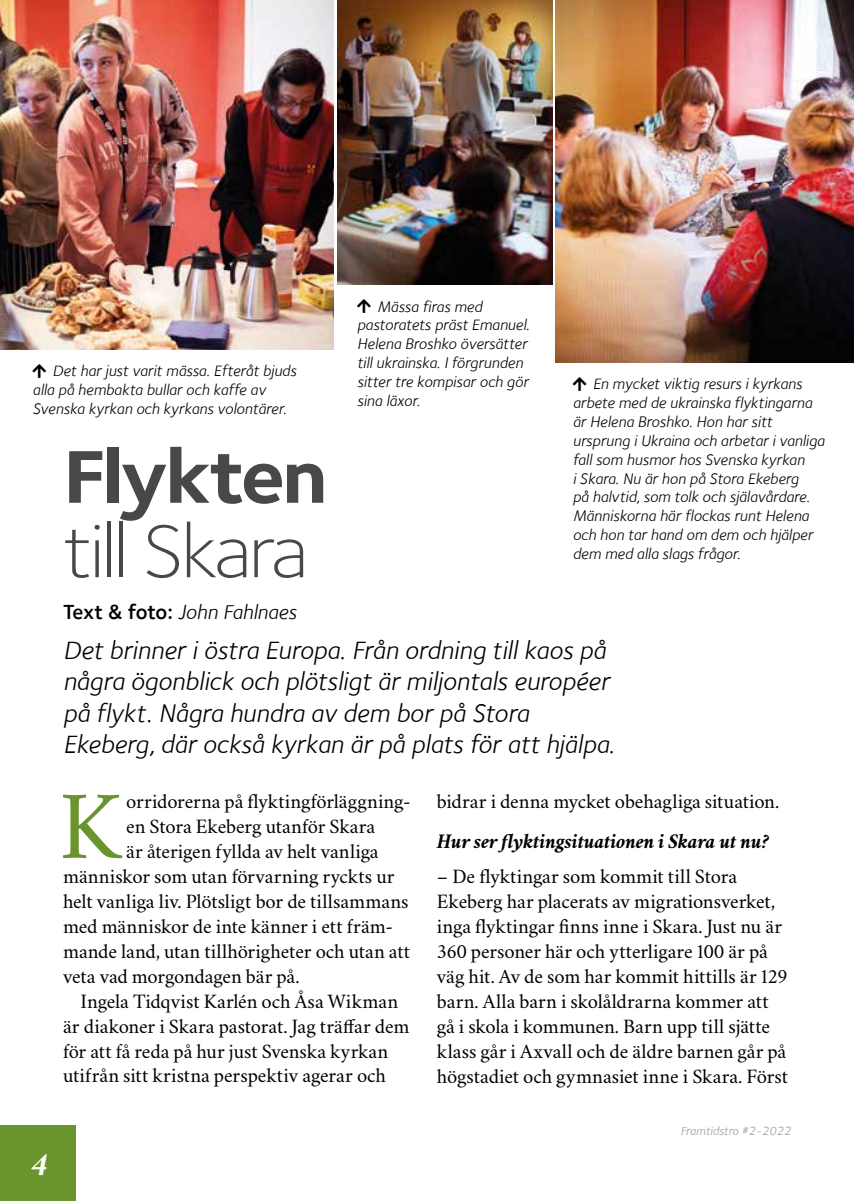
<style>
.page{position:relative;width:854px;height:1201px;background:#fff}
.page>*{position:absolute;margin:0;border:0;box-sizing:border-box;transform-origin:0 0}
.t1{font:97.83px "Crimson Svk 2.0";color:#6a952e}
.t2{font:300 77.35px "Foundry Sterling";letter-spacing:-.04em;color:#484847;scale:1.08 1}
.t3{font:700 77.35px "Foundry Sterling";letter-spacing:-.04em;color:#484847;scale:1.08 1}
.t4{font:italic 700 33.25px "Crimson Svk 2.0";color:#fff}
.t5{font:italic 26.25px/31.5px "Foundry Sterling";color:#000}
.t6{font:italic 700 21px "Crimson Svk 2.0";letter-spacing:-.02em;color:#000}
.t7{font:italic 21px "Foundry Sterling";color:#000}
.t8{font:20.65px/25px "Crimson Svk 2.0";letter-spacing:-.005em;color:#000}
.t9{font:italic 15.75px/18.9px "Foundry Sterling";color:#000}
.t10{font:italic 12.25px "Foundry Sterling";color:#9c9c9d}
.s1{font-weight:600;font-style:normal}
</style>
<div class="page">
<img style="left:337px;top:0;width:215px;height:284px">
<div style="left:0;top:1125px;width:75px;height:75px;background:#6a952e"></div>
<img style="left:0;top:0;width:334px;height:350px">
<img style="left:555px;top:0;width:298px;height:362px">
<p class="t9" style="left:33px;top:361px;width:265px;text-indent:20px">Det har just varit mässa. Efteråt bjuds alla på hembakta bullar och kaffe av<br>Svenska kyrkan och kyrkans volontärer.</p>
<h2 class="t3" style="left:63px;top:430px;width:246px">Flykten</h2>
<h2 class="t2" style="left:63px;top:507px;width:228px">till Skara</h2>
<p class="t7" style="left:63px;top:599px;width:235px"><span class="s1">Text &amp; foto:</span> John Fahlnaes</p>
<p class="t9" style="left:357px;top:297px;width:174px;text-indent:20px">Mässa firas med pastoratets präst Emanuel.<br>Helena Broshko översätter till ukrainska. I förgrunden sitter tre kompisar och gör sina läxor.</p>
<p class="t9" style="left:572px;top:374px;width:253px;text-indent:20px">En mycket viktig resurs i kyrkans arbete med de ukrainska flyktingarna är Helena Broshko. Hon har sitt ursprung i Ukraina och arbetar i vanliga fall som husmor hos Svenska kyrkan<br>i Skara. Nu är hon på Stora Ekeberg<br>på halvtid, som tolk och själavårdare.<br>Människorna här flockas runt Helena och hon tar hand om dem och hjälper dem med alla slags frågor.</p>
<p class="t5" style="left:63px;top:634px;width:553px">Det brinner i östra Europa. Från ordning till kaos på några ögonblick och plötsligt är miljontals européer på flykt. Några hundra av dem bor på Stora Ekeberg, där också kyrkan är på plats för att hjälpa.</p>
<h1 class="t1" style="left:59px;top:761px;width:64px">K</h1>
<p class="t8" style="left:126px;top:787px;width:286px">orridorerna på flyktingförläggning-</p>
<p class="t8" style="left:126px;top:812px;width:250px">en Stora Ekeberg utanför Skara</p>
<p class="t8" style="left:126px;top:837px;width:254px">är återigen fyllda av helt vanliga</p>
<p class="t8" style="left:63px;top:862px;width:333px">människor som utan förvarning ryckts ur</p>
<p class="t8" style="left:63px;top:887px;width:347px">helt vanliga liv. Plötsligt bor de tillsammans</p>
<p class="t8" style="left:63px;top:912px;width:331px">med människor de inte känner i ett främ-</p>
<p class="t8" style="left:63px;top:937px;width:348px">mande land, utan tillhörigheter och utan att</p>
<p class="t8" style="left:63px;top:962px;width:238px">veta vad morgondagen bär på.</p>
<p class="t8" style="left:80px;top:987px;width:319px">Ingela Tidqvist Karlén och Åsa Wikman</p>
<p class="t8" style="left:63px;top:1012px;width:346px">är diakoner i Skara pastorat. Jag träffar dem</p>
<p class="t8" style="left:63px;top:1037px;width:326px">för att få reda på hur just Svenska kyrkan</p>
<p class="t8" style="left:63px;top:1062px;width:324px">utifrån sitt kristna perspektiv agerar och</p>
<h3 class="t4" style="left:30px;top:1142px;width:17px">4</h3>
<p class="t8" style="left:437px;top:787px;width:344px">bidrar i denna mycket obehagliga situation.</p>
<p class="t6" style="left:437px;top:827px;width:333px">Hur ser flyktingsituationen i Skara ut nu?</p>
<p class="t8" style="left:437px;top:862px;width:352px">– De flyktingar som kommit till Stora Ekeberg har placerats av migrationsverket, inga flyktingar finns inne i Skara. Just nu är 360 personer här och ytterligare 100 är på väg hit. Av de som har kommit hittills är 129 barn. Alla barn i skolåldrarna kommer att gå i skola i kommunen. Barn upp till sjätte klass går i Axvall och de äldre barnen går på högstadiet och gymnasiet inne i Skara. Först</p>
<p class="t10" style="left:680px;top:1123px;width:112px">Framtidstro #2-2022</p>
</div>
